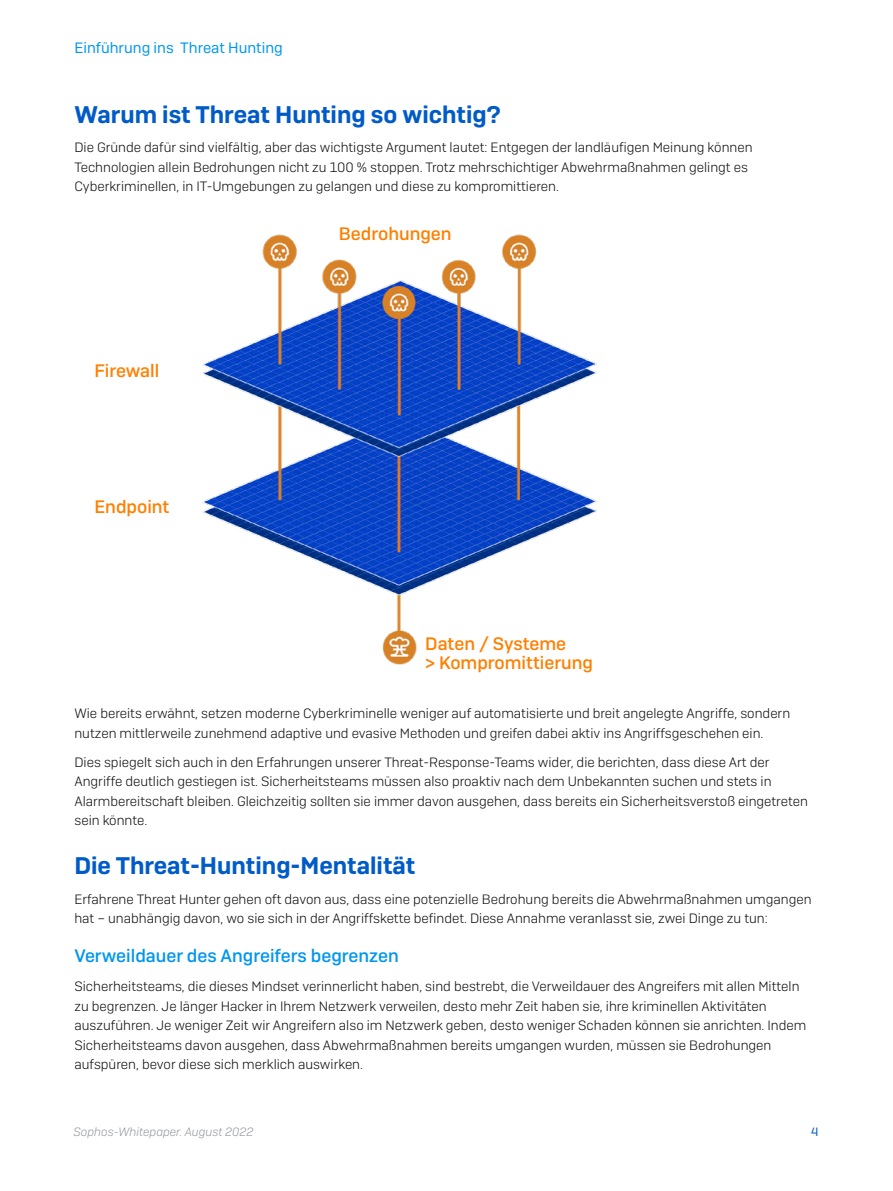
<style>
.page{position:relative;width:893px;height:1191px;background:#fff}
.page>*{position:absolute;margin:0;border:0;box-sizing:border-box;transform-origin:0 0}
.Subheading_1{font:600 24px "Sophos Sans";color:#005bc8}
.t1{font:500 18px/19.5px "Sophos Sans";color:#ff8000}
.Subheading_2{font:500 18px "Sophos Sans";color:#0097ee}
.t2{font:15px "Sophos Sans";color:#0097ee}
.Body_Copy{font:300 13.5px/19.5px "Sophos Sans";color:#0d0d0e}
.t3{font:italic 300 12px "Sophos Sans";color:#96989c}
.t4{font:12px "Sophos Sans";color:#005bc8}
</style>
<div class="page">
<img style="left:202px;top:234px;width:395px;height:431px">
<p class="t2" style="left:74px;top:39px;width:210px">Einführung ins Threat Hunting</p>
<p class="Subheading_1" style="left:74px;top:100px;width:428px">Warum ist Threat Hunting so wichtig?</p>
<p class="Body_Copy" style="left:74px;top:138px;width:680px">Die Gründe dafür sind vielfältig, aber das wichtigste Argument lautet: Entgegen der landläufigen Meinung können<br>Technologien allein Bedrohungen nicht zu 100 % stoppen. Trotz mehrschichtiger Abwehrmaßnahmen gelingt es<br>Cyberkriminellen, in IT-Umgebungen zu gelangen und diese zu kompromittieren.</p>
<p class="t1" style="left:94px;top:360px;width:66px">Firewall</p>
<p class="t1" style="left:94px;top:497px;width:76px">Endpoint</p>
<p class="t1" style="left:339px;top:224px;width:114px">Bedrohungen</p>
<p class="t1" style="left:425px;top:633px;width:169px">Daten / Systeme<br>&gt; Kompromittierung</p>
<p class="Body_Copy" style="left:74px;top:703px;width:717px">Wie bereits erwähnt, setzen moderne Cyberkriminelle weniger auf automatisierte und breit angelegte Angriffe, sondern nutzen mittlerweile zunehmend adaptive und evasive Methoden und greifen dabei aktiv ins Angriffsgeschehen ein.</p>
<p class="Body_Copy" style="left:74px;top:752px;width:735px">Dies spiegelt sich auch in den Erfahrungen unserer Threat-Response-Teams wider, die berichten, dass diese Art der Angriffe deutlich gestiegen ist. Sicherheitsteams müssen also proaktiv nach dem Unbekannten suchen und stets in Alarmbereitschaft bleiben. Gleichzeitig sollten sie immer davon ausgehen, dass bereits ein Sicherheitsverstoß eingetreten sein könnte.</p>
<p class="Subheading_1" style="left:74px;top:851px;width:343px">Die Threat-Hunting-Mentalität</p>
<p class="Body_Copy" style="left:74px;top:888px;width:739px">Erfahrene Threat Hunter gehen oft davon aus, dass eine potenzielle Bedrohung bereits die Abwehrmaßnahmen umgangen hat – unabhängig davon, wo sie sich in der Angriffskette befindet. Diese Annahme veranlasst sie, zwei Dinge zu tun:</p>
<p class="Subheading_2" style="left:74px;top:944px;width:326px">Verweildauer des Angreifers begrenzen</p>
<p class="Body_Copy" style="left:74px;top:976px;width:733px">Sicherheitsteams, die dieses Mindset verinnerlicht haben, sind bestrebt, die Verweildauer des Angreifers mit allen Mitteln zu begrenzen. Je länger Hacker in Ihrem Netzwerk verweilen, desto mehr Zeit haben sie, ihre kriminellen Aktivitäten auszuführen. Je weniger Zeit wir Angreifern also im Netzwerk geben, desto weniger Schaden können sie anrichten. Indem Sicherheitsteams davon ausgehen, dass Abwehrmaßnahmen bereits umgangen wurden, müssen sie Bedrohungen aufspüren, bevor diese sich merklich auswirken.</p>
<p class="t3" style="left:74px;top:1124px;width:182px">Sophos-Whitepaper. August 2022</p>
<p class="t4" style="left:811px;top:1124px;width:9px">4</p>
</div>
